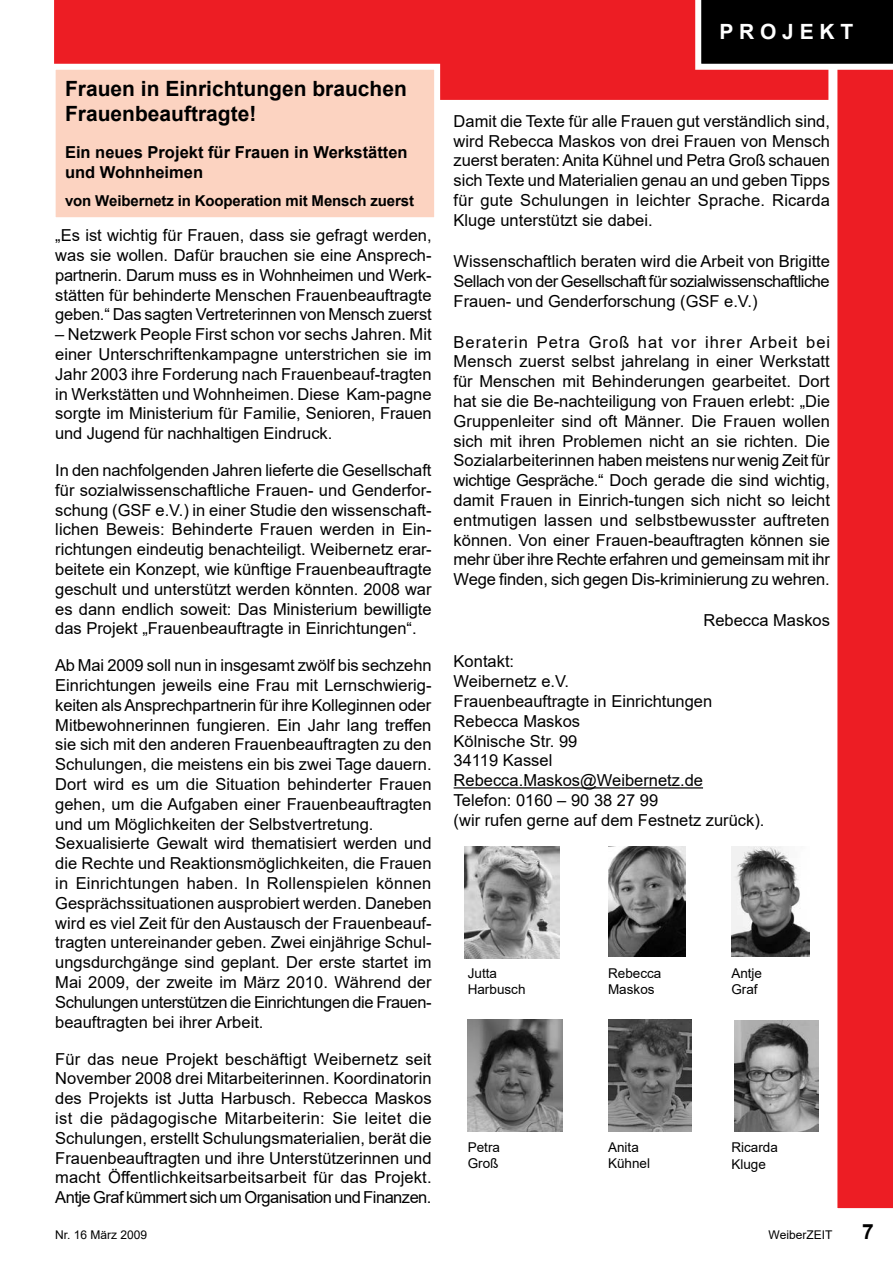
<style>
.page{position:relative;width:893px;height:1263px;background:#fff}
.page>*{position:absolute;margin:0;border:0;box-sizing:border-box;transform-origin:0 0}
.t1{font:700 21px/25.2px "Arial";color:#000}
.t2{font:700 21px "Arial";color:#fff}
.t3{font:16.5px/19.8px "Arial";color:#000;text-align:justify}
.t4{font:700 16.5px/19.8px "Arial";color:#000}
.t5{font:700 15px "Arial";letter-spacing:-.01em;color:#000}
.t6{font:13.5px/16.2px "Arial";color:#000}
.t7{font:12px "Arial";color:#000}
</style>
<div class="page">
<div style="left:54px;top:0;width:774px;height:100px;background:#ed1d24"></div>
<svg style="left:828px;top:70px;width:65px;height:1139px;background:#ef3e44"></svg>
<svg style="left:695px;top:0;width:198px;height:70px;background:#1e1d1d"></svg>
<hr style="left:454px;top:787px;width:249px;height:1px;background:#000">
<img style="left:465px;top:846px;width:94px;height:112px">
<img style="left:608px;top:846px;width:77px;height:111px">
<img style="left:731px;top:846px;width:78px;height:111px">
<img style="left:468px;top:1020px;width:94px;height:111px">
<img style="left:608px;top:1019px;width:83px;height:112px">
<img style="left:735px;top:1020px;width:83px;height:111px">
<div style="left:50px;top:64px;width:390px;height:159px;background:#fcd3c1;border:6px solid #fff"></div>
<h1 class="t1" style="left:65px;top:76px;width:343px">Frauen in Einrichtungen brauchen<br>Frauenbeauftragte!</h1>
<h1 class="t4" style="left:65px;top:142px;width:344px">Ein neues Projekt für Frauen in Werkstätten und Wohnheimen</h1>
<p class="t5" style="left:65px;top:190px;width:350px">von Weibernetz in Kooperation mit Mensch zuerst</p>
<p class="t3" style="left:55px;top:225px;width:378px">„Es ist wichtig für Frauen, dass sie gefragt werden, was sie wollen. Dafür brauchen sie eine Ansprech&shy;partnerin. Darum muss es in Wohnheimen und Werk&shy;stätten für behinderte Menschen Frauenbeauftragte geben.“ Das sagten Vertreterinnen von Mensch zuerst</p>
<p class="t3" style="left:55px;top:324px;width:378px">– Netzwerk People First schon vor sechs Jahren. Mit einer Unterschriftenkampagne unterstrichen sie im Jahr 2003 ihre Forderung nach Frauenbeauf-tragten in Werkstätten und Wohnheimen. Diese Kam-pagne sorgte im Ministerium für Familie, Senioren, Frauen und Jugend für nachhaltigen Eindruck.</p>
<p class="t3" style="left:55px;top:460px;width:378px">In den nachfolgenden Jahren lieferte die Gesellschaft für sozialwissenschaftliche Frauen- und Genderfor&shy;schung (GSF e.V.) in einer Studie den wissenschaft&shy;lichen Beweis: Behinderte Frauen werden in Ein&shy;richtungen eindeutig benachteiligt. Weibernetz erar&shy;beitete ein Konzept, wie künftige Frauenbeauftragte geschult und unterstützt werden könnten. 2008 war es dann endlich soweit: Das Ministerium bewilligte das Projekt „Frauenbeauftragte in Einrichtungen“.</p>
<p class="t3" style="left:55px;top:655px;width:378px">Ab Mai 2009 soll nun in insgesamt zwölf bis sechzehn Einrichtungen jeweils eine Frau mit Lernschwierig&shy;keiten als Ansprechpartnerin für ihre Kolleginnen oder Mitbewohnerinnen fungieren. Ein Jahr lang treffen sie sich mit den anderen Frauenbeauftragten zu den Schulungen, die meistens ein bis zwei Tage dauern.<br>Dort wird es um die Situation behinderter Frauen gehen, um die Aufgaben einer Frauenbeauftragten und um Möglichkeiten der Selbstvertretung.</p>
<p class="t3" style="left:55px;top:834px;width:378px">Sexualisierte Gewalt wird thematisiert werden und die Rechte und Reaktionsmöglichkeiten, die Frauen in Einrichtungen haben. In Rollenspielen können Gesprächssituationen ausprobiert werden. Daneben wird es viel Zeit für den Austausch der Frauenbeauf&shy;tragten untereinander geben. Zwei einjährige Schul&shy;ungsdurchgänge sind geplant. Der erste startet im Mai 2009, der zweite im März 2010. Während der Schulungen unterstützen die Einrichtungen die Frauen&shy;beauftragten bei ihrer Arbeit.</p>
<p class="t3" style="left:55px;top:1049px;width:378px">Für das neue Projekt beschäftigt Weibernetz seit November 2008 drei Mitarbeiterinnen. Koordinatorin des Projekts ist Jutta Harbusch. Rebecca Maskos ist die pädagogische Mitarbeiterin: Sie leitet die Schulungen, erstellt Schulungsmaterialien, berät die Frauenbeauftragten und ihre Unterstützerinnen und macht Öffentlichkeitsarbeitsarbeit für das Projekt.<br>Antje Graf kümmert sich um Organisation und Finanzen.</p>
<p class="t2" style="left:719px;top:17px;width:135px">P R O J E K T</p>
<p class="t3" style="left:454px;top:111px;width:378px">Damit die Texte für alle Frauen gut verständlich sind, wird Rebecca Maskos von drei Frauen von Mensch zuerst beraten: Anita Kühnel und Petra Groß schauen sich Texte und Materialien genau an und geben Tipps für gute Schulungen in leichter Sprache. Ricarda Kluge unterstützt sie dabei.</p>
<p class="t3" style="left:454px;top:251px;width:378px">Wissenschaftlich beraten wird die Arbeit von Brigitte Sellach von der Gesellschaft für sozialwissenschaftliche Frauen- und Genderforschung (GSF e.V.)</p>
<p class="t3" style="left:454px;top:332px;width:378px">Beraterin Petra Groß hat vor ihrer Arbeit bei Mensch zuerst selbst jahrelang in einer Werkstatt für Menschen mit Behinderungen gearbeitet. Dort hat sie die Be-nachteiligung von Frauen erlebt: „Die Gruppenleiter sind oft Männer. Die Frauen wollen sich mit ihren Problemen nicht an sie richten. Die Sozialarbeiterinnen haben meistens nur wenig Zeit für wichtige Gespräche.“ Doch gerade die sind wichtig, damit Frauen in Einrich-tungen sich nicht so leicht entmutigen lassen und selbstbewusster auftreten können. Von einer Frauen-beauftragten können sie mehr über ihre Rechte erfahren und gemeinsam mit ihr Wege finden, sich gegen Dis-kriminierung zu wehren.</p>
<p class="t3" style="left:703px;top:610px;width:128px">Rebecca Maskos</p>
<p class="t3" style="left:454px;top:651px;width:260px;text-align:left">Kontakt:<br>Weibernetz e.V.<br>Frauenbeauftragte in Einrichtungen<br>Rebecca Maskos<br>Kölnische Str. 99<br>34119 Kassel</p>
<p class="t3" style="left:454px;top:770px;width:251px">Rebecca.Maskos@Weibernetz.de</p>
<p class="t3" style="left:454px;top:790px;width:312px">Telefon: 0160 – 90 38 27 99<br>(wir rufen gerne auf dem Festnetz zurück).</p>
<p class="t6" style="left:468px;top:965px;width:59px">Jutta<br>Harbusch</p>
<p class="t6" style="left:608px;top:965px;width:55px">Rebecca<br>Maskos</p>
<p class="t6" style="left:731px;top:965px;width:32px">Antje<br>Graf</p>
<p class="t6" style="left:468px;top:1139px;width:34px">Petra<br>Groß</p>
<p class="t6" style="left:608px;top:1139px;width:44px">Anita<br>Kühnel</p>
<p class="t6" style="left:731px;top:1139px;width:48px">Ricarda<br>Kluge</p>
<p class="t7" style="left:55px;top:1226px;width:94px">Nr. 16 März 2009</p>
<p class="t7" style="left:768px;top:1226px;width:65px">WeiberZEIT</p>
<p class="t1" style="left:862px;top:1219px;width:13px">7</p>
</div>
